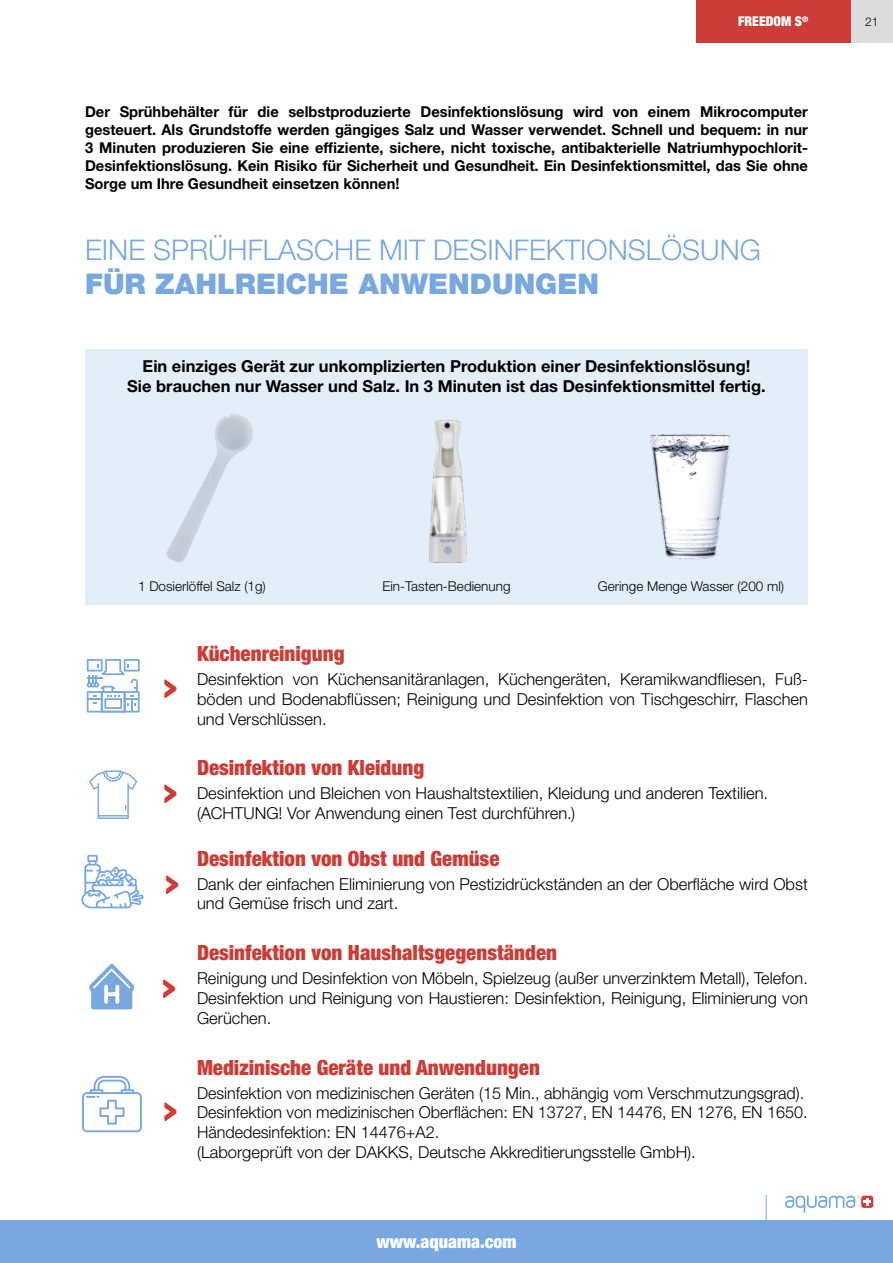
<style>
.page{position:relative;width:893px;height:1263px;background:#fff}
.page>*{position:absolute;margin:0;border:0;box-sizing:border-box;transform-origin:0 0}
.t1{font:34.5px "Days One";color:#cb3d36}
.t2{font:300 28.5px "Helvetica Neue LT Std";color:#78a8df}
.t3{font:900 28.5px "Helvetica Neue LT Std";color:#78a8df}
.t4{font:900 condensed 21px "Helvetica Neue LT Std";color:#cb3d36}
.t5{font:900 condensed 18px "Helvetica Neue LT Std";color:#fff}
.t6{font:300 16.5px/19.8px "Helvetica Neue LT Std";color:#000}
.t7{font:700 16.5px/19.8px "Helvetica Neue LT Std";color:#000;text-align:center}
.t8{font:700 15px/18px "Helvetica Neue LT Std";color:#000;text-align:justify}
.t9{font:300 13.5px "Helvetica Neue LT Std";color:#000}
.t10{font:900 condensed 13.5px "Helvetica Neue LT Std";color:#fff}
.t11{font:300 12px "Helvetica Neue LT Std";color:#000}
.t12{font:900 condensed 7.8px "Helvetica Neue LT Std";color:#fff}
</style>
<div class="page">
<div style="left:0;top:1220px;width:893px;height:43px;background:#78a8df"></div>
<div style="left:861px;top:1196px;width:12px;height:12px;background:#d83d35;border-radius:3px"></div>
<svg style="left:785px;top:1196px;width:86px;height:17px"></svg>
<svg style="left:766px;top:1195px;width:1px;height:25px"></svg>
<div style="left:850px;top:0;width:43px;height:43px;background:#dbdcdd"></div>
<div style="left:696px;top:0;width:154px;height:43px;background:#cb3d36"></div>
<div style="left:85px;top:349px;width:723px;height:255px;background:#e4eef9"></div>
<img style="left:166px;top:414px;width:87px;height:149px">
<img style="left:650px;top:434px;width:81px;height:126px">
<svg style="left:87px;top:659px;width:53px;height:53px"></svg>
<svg style="left:89px;top:770px;width:48px;height:49px"></svg>
<svg style="left:89px;top:963px;width:45px;height:46px"></svg>
<svg style="left:81px;top:855px;width:63px;height:53px"></svg>
<svg style="left:82px;top:1076px;width:60px;height:56px"></svg>
<img style="left:429px;top:420px;width:38px;height:143px">
<p class="t12" style="left:802px;top:14px;width:8px">®</p>
<p class="t10" style="left:738px;top:13px;width:65px">FREEDOM S</p>
<p class="t11" style="left:865px;top:14px;width:15px">21</p>
<p class="t8" style="left:85px;top:102px;width:724px">Der Sprühbehälter für die selbstproduzierte Desinfektionslösung wird von einem Mikrocomputer gesteuert. Als Grundstoffe werden gängiges Salz und Wasser verwendet. Schnell und bequem: in nur 3 Minuten produzieren Sie eine effiziente, sichere, nicht toxische, antibakterielle Natriumhypochlorit-Desinfektionslösung. Kein Risiko für Sicherheit und Gesundheit. Ein Desinfektionsmittel, das Sie ohne Sorge um Ihre Gesundheit einsetzen können!</p>
<h2 class="t2" style="left:85px;top:232px;width:677px">EINE SPRÜHFLASCHE MIT DESINFEKTIONSLÖSUNG</h2>
<h2 class="t3" style="left:85px;top:267px;width:516px">FÜR ZAHLREICHE ANWENDUNGEN</h2>
<p class="t7" style="left:127px;top:356px;width:640px">Ein einziges Gerät zur unkomplizierten Produktion einer Desinfektionslösung!<br>Sie brauchen nur Wasser und Salz. In 3 Minuten ist das Desinfektionsmittel fertig.</p>
<p class="t9" style="left:138px;top:578px;width:129px">1 Dosierlöffel Salz (1g)</p>
<p class="t9" style="left:382px;top:578px;width:130px">Ein-Tasten-Bedienung</p>
<p class="t9" style="left:598px;top:578px;width:188px">Geringe Menge Wasser (200 ml)</p>
<h1 class="t1" style="left:163px;top:664px;width:15px">&gt;</h1>
<h1 class="t1" style="left:163px;top:768px;width:15px">&gt;</h1>
<h1 class="t1" style="left:165px;top:859px;width:15px">&gt;</h1>
<h1 class="t1" style="left:162px;top:963px;width:15px">&gt;</h1>
<h1 class="t1" style="left:163px;top:1087px;width:15px">&gt;</h1>
<p class="t4" style="left:197px;top:640px;width:149px">Küchenreinigung</p>
<p class="t6" style="left:197px;top:669px;width:612px;text-align:justify">Desinfektion von Küchensanitäranlagen, Küchengeräten, Keramikwandfliesen, Fuß&shy;böden und Bodenabflüssen; Reinigung und Desinfektion von Tischgeschirr, Flaschen und Verschlüssen.</p>
<p class="t4" style="left:197px;top:755px;width:229px">Desinfektion von Kleidung</p>
<p class="t6" style="left:197px;top:783px;width:573px">Desinfektion und Bleichen von Haushaltstextilien, Kleidung und anderen Textilien. (ACHTUNG! Vor Anwendung einen Test durchführen.)</p>
<p class="t4" style="left:197px;top:845px;width:304px">Desinfektion von Obst und Gemüse</p>
<p class="t6" style="left:197px;top:873px;width:612px">Dank der einfachen Eliminierung von Pestizidrückständen an der Oberfläche wird Obst und Gemüse frisch und zart.</p>
<p class="t4" style="left:197px;top:940px;width:361px">Desinfektion von Haushaltsgegenständen</p>
<p class="t6" style="left:197px;top:968px;width:612px;text-align:justify">Reinigung und Desinfektion von Möbeln, Spielzeug (außer unverzinktem Metall), Telefon.<br>Desinfektion und Reinigung von Haustieren: Desinfektion, Reinigung, Eliminierung von Gerüchen.</p>
<p class="t4" style="left:197px;top:1054px;width:344px">Medizinische Geräte und Anwendungen</p>
<p class="t6" style="left:197px;top:1082px;width:612px">Desinfektion von medizinischen Geräten (15 Min., abhängig vom Verschmutzungsgrad).<br>Desinfektion von medizinischen Oberflächen: EN 13727, EN 14476, EN 1276, EN 1650.<br>Händedesinfektion: EN 14476+A2.<br>(Laborgeprüft von der DAKKS, Deutsche Akkreditierungsstelle GmbH).</p>
<p class="t5" style="left:376px;top:1231px;width:142px">www.aquama.com</p>
</div>
